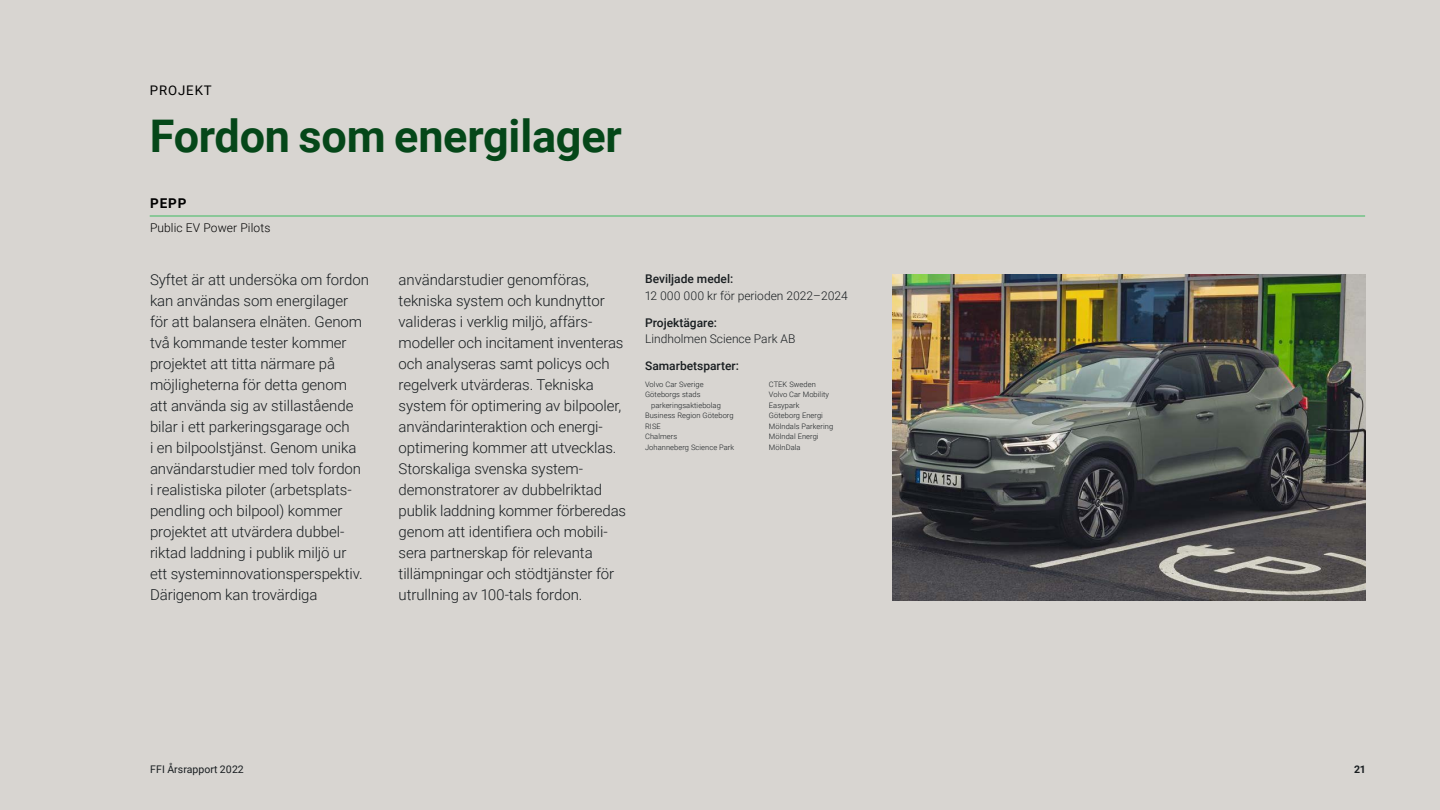
<style>
.page{position:relative;width:1440px;height:810px;background:#d8d5d1}
.page>*{position:absolute;margin:0;border:0;box-sizing:border-box;transform-origin:0 0}
.H2_Bold___Pos{font:700 45px "Roboto";letter-spacing:-.005em;color:#054719}
.P_brödtext_ny{font:300 15px/21px "Roboto";letter-spacing:-.005em;color:#181d20}
.Projekt_notis_Rubrikrad_1{font:700 13.5px "Roboto";color:#000}
.Dårad{font:13.2px "Roboto";letter-spacing:.065em;color:#000}
.Projekt_fakta{font:300 12px "Roboto";color:#181d20}
.Projekt_fakta_rubrik{font:500 12px "Roboto";color:#181d20}
.Projekt_notis_Rubrikrad_2{font:300 12px "Roboto";letter-spacing:.01em;color:#000}
.t1{font:10.5px "Roboto";letter-spacing:.005em;color:#181d20}
.t2{font:700 10.5px "Roboto";color:#181d20}
.Projekt_parter{font:300 7.5px/10.5px "Roboto";letter-spacing:.01em;color:#181d20}
</style>
<div class="page">
<hr style="left:150px;top:216px;width:1215px;height:1px;background:#3dbb61">
<img style="left:893px;top:274px;width:472px;height:327px">
<p class="Dårad" style="left:150px;top:81px;width:63px">PROJEKT</p>
<h2 class="H2_Bold___Pos" style="left:150px;top:104px;width:474px">Fordon som energilager</h2>
<p class="Projekt_notis_Rubrikrad_1" style="left:150px;top:194px;width:38px">PEPP</p>
<p class="Projekt_notis_Rubrikrad_2" style="left:150px;top:220px;width:122px">Public EV Power Pilots</p>
<p class="P_brödtext_ny" style="left:150px;top:269px;width:220px">Syftet är att undersöka om fordon kan användas som energilager för att balansera elnäten. Genom två kommande tester kommer projektet att titta närmare på möjligheterna för detta genom<br>att använda sig av stillastående bilar i ett parkeringsgarage och<br>i en bilpoolstjänst. Genom unika användarstudier med tolv fordon<br>i realistiska piloter (arbetsplats&shy;pendling och bilpool) kommer projektet att utvärdera dubbel&shy;riktad laddning i publik miljö ur<br>ett systeminnovationsperspektiv.<br>Därigenom kan trovärdiga</p>
<p class="P_brödtext_ny" style="left:399px;top:269px;width:229px">användarstudier genomföras, tekniska system och kundnyttor valideras i verklig miljö, affärs&shy;modeller och incitament inventeras och analyseras samt policys och regelverk utvärderas. Tekniska system för optimering av bilpooler, användarinteraktion och energi&shy;optimering kommer att utvecklas.<br>Storskaliga svenska system&shy;demonstratorer av dubbelriktad publik laddning kommer förberedas genom att identifiera och mobili&shy;sera partnerskap för relevanta tillämpningar och stödtjänster för utrullning av 100-tals fordon.</p>
<p class="Projekt_fakta_rubrik" style="left:645px;top:270px;width:90px">Beviljade medel:</p>
<p class="Projekt_fakta" style="left:645px;top:287px;width:204px">12 000 000 kr för perioden 2022–2024</p>
<p class="Projekt_fakta_rubrik" style="left:645px;top:314px;width:73px">Projektägare:</p>
<p class="Projekt_fakta" style="left:645px;top:330px;width:152px">Lindholmen Science Park AB</p>
<p class="Projekt_fakta_rubrik" style="left:645px;top:357px;width:95px">Samarbetsparter:</p>
<p class="Projekt_parter" style="left:645px;top:378px;width:60px">Volvo Car Sverige</p>
<p class="Projekt_parter" style="left:651px;top:389px;width:71px;text-indent:-6px">Göteborgs stads parkeringsaktiebolag</p>
<p class="Projekt_parter" style="left:645px;top:410px;width:90px">Business Region Göteborg</p>
<p class="Projekt_parter" style="left:645px;top:420px;width:17px">RISE</p>
<p class="Projekt_parter" style="left:645px;top:431px;width:34px">Chalmers</p>
<p class="Projekt_parter" style="left:645px;top:441px;width:91px">Johanneberg Science Park</p>
<p class="Projekt_parter" style="left:769px;top:378px;width:48px">CTEK Sweden</p>
<p class="Projekt_parter" style="left:769px;top:389px;width:62px">Volvo Car Mobility</p>
<p class="Projekt_parter" style="left:769px;top:399px;width:32px">Easypark</p>
<p class="Projekt_parter" style="left:769px;top:410px;width:56px">Göteborg Energi</p>
<p class="Projekt_parter" style="left:769px;top:420px;width:66px">Mölndals Parkering</p>
<p class="Projekt_parter" style="left:769px;top:431px;width:51px">Mölndal Energi</p>
<p class="Projekt_parter" style="left:769px;top:441px;width:33px">MölnDala</p>
<p class="t1" style="left:150px;top:761px;width:95px">FFI Årsrapport 2022</p>
<p class="t2" style="left:1354px;top:761px;width:13px">21</p>
</div>
